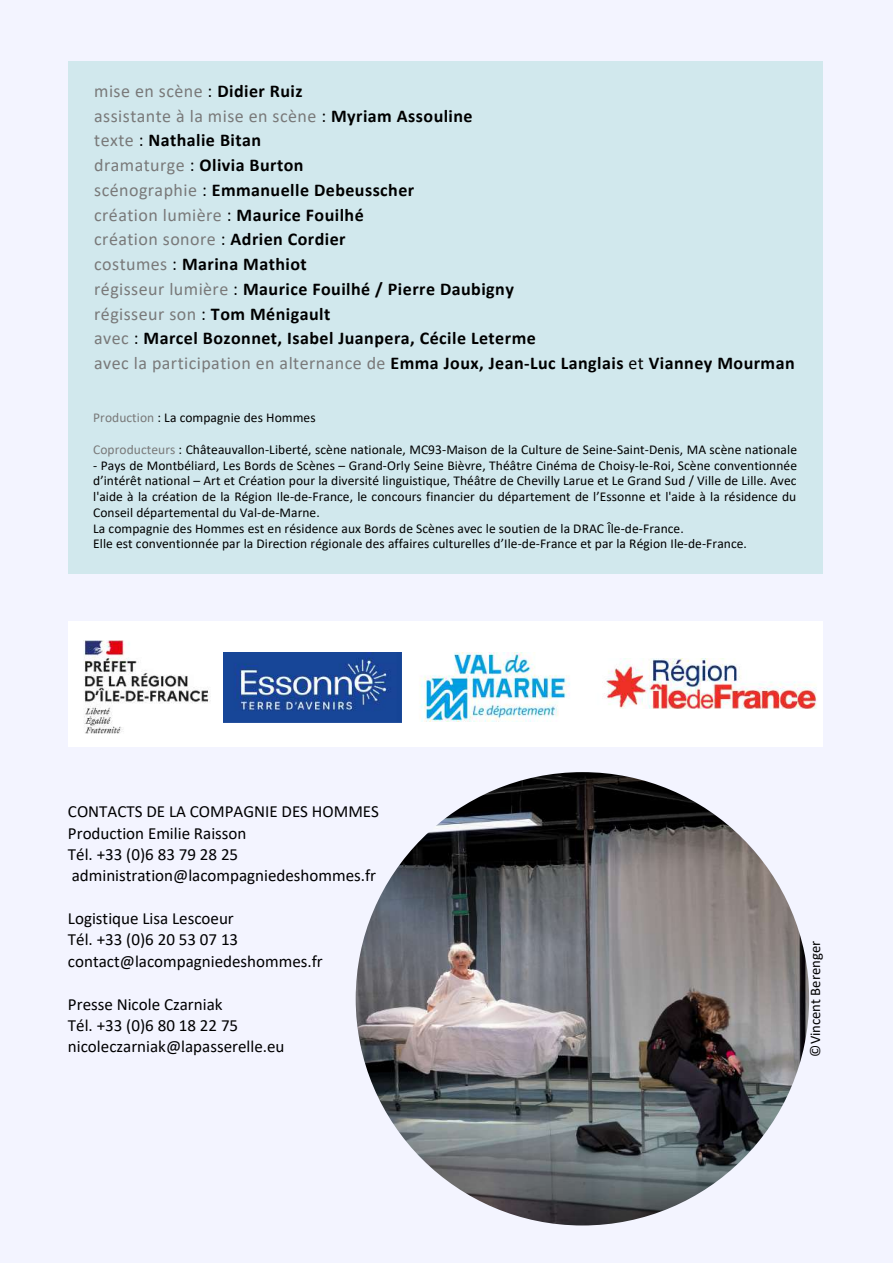
<style>
.page{position:relative;width:893px;height:1264px;background:#fff}
.page>*{position:absolute;margin:0;border:0;box-sizing:border-box;transform-origin:0 0}
.t1{font:700 18px/24.8px "Calibri";letter-spacing:.025em;color:#000}
.t2{font:16.95px/21.3px "Calibri";color:#000}
.t3{font:14.7px "Calibri";color:#000}
.t4{font:13.5px/15.8px "Calibri";letter-spacing:.005em;color:#000}
.s1{font-weight:400;color:#797979}
.s2{font-weight:400}
.s3{color:#797979}
</style>
<div class="page">
<div style="left:0;top:0;width:892px;height:1262px;background:#f3f4ff"></div>
<div style="left:68px;top:61px;width:754px;height:512px;background:#d1e8ed"></div>
<img style="left:355px;top:772px;width:454px;height:453px;border-radius:50%">
<div style="left:68px;top:621px;width:754px;height:126px;background:#fff"></div>
<img style="left:83px;top:640px;width:128px;height:94px">
<img style="left:604px;top:658px;width:213px;height:51px">
<img style="left:223px;top:652px;width:178px;height:70px">
<img style="left:420px;top:652px;width:150px;height:69px">
<p class="t1" style="left:94px;top:80px;width:702px"><span class="s1">mise en scène</span> <span class="s2">:</span> Didier Ruiz<br><span class="s1">assistante à la mise en scène</span> <span class="s2">:</span> Myriam Assouline<br><span class="s1">texte</span> <span class="s2">:</span> Nathalie Bitan<br><span class="s1">dramaturge</span> <span class="s2">:</span> Olivia Burton<br><span class="s1">scénographie</span> <span class="s2">:</span> Emmanuelle Debeusscher<br><span class="s1">création lumière</span> <span class="s2">:</span> Maurice Fouilhé<br><span class="s1">création sonore</span> <span class="s2">:</span> Adrien Cordier<br><span class="s1">costumes</span> <span class="s2">:</span> Marina Mathiot<br><span class="s1">régisseur lumière</span> <span class="s2">:</span> Maurice Fouilhé / Pierre Daubigny<br><span class="s1">régisseur son</span> <span class="s2">:</span> Tom Ménigault<br><span class="s1">avec</span> <span class="s2">:</span> Marcel Bozonnet, Isabel Juanpera, Cécile Leterme<br><span class="s1">avec la participation en alternance de</span> Emma Joux, Jean-Luc Langlais <span class="s2">et</span> Vianney Mourman</p>
<p class="t4" style="left:93px;top:411px;width:224px"><span class="s3">Production</span> : La compagnie des Hommes</p>
<p class="t4" style="left:93px;top:442px;width:705px"><span class="s3">Coproducteurs</span> : Châteauvallon-Liberté, scène nationale, MC93-Maison de la Culture de Seine-Saint-Denis, MA scène nationale</p>
<p class="t4" style="left:93px;top:458px;width:705px">- Pays de Montbéliard, Les Bords de Scènes – Grand-Orly Seine Bièvre, Théâtre Cinéma de Choisy-le-Roi, Scène conventionnée d’intérêt national – Art et Création pour la diversité linguistique, Théâtre de Chevilly Larue et Le Grand Sud / Ville de Lille. Avec l'aide à la création de la Région Ile-de-France, le concours financier du département de l’Essonne et l'aide à la résidence du Conseil départemental du Val-de-Marne.<br>La compagnie des Hommes est en résidence aux Bords de Scènes avec le soutien de la DRAC Île-de-France.<br>Elle est conventionnée par la Direction régionale des affaires culturelles d’Ile-de-France et par la Région Ile-de-France.</p>
<p class="t2" style="left:68px;top:802px;width:312px">CONTACTS DE LA COMPAGNIE DES HOMMES<br>Production Emilie Raisson<br>Tél. +33 (0)6 83 79 28 25 administration@lacompagniedeshommes.fr</p>
<p class="t2" style="left:68px;top:909px;width:256px">Logistique Lisa Lescoeur<br>Tél. +33 (0)6 20 53 07 13 contact@lacompagniedeshommes.fr</p>
<p class="t2" style="left:68px;top:994px;width:218px">Presse Nicole Czarniak<br>Tél. +33 (0)6 80 18 22 75 nicoleczarniak@lapasserelle.eu</p>
<p class="t3" style="left:809px;top:1056px;width:117px;rotate:-90deg">©Vincent Berenger</p>
</div>
